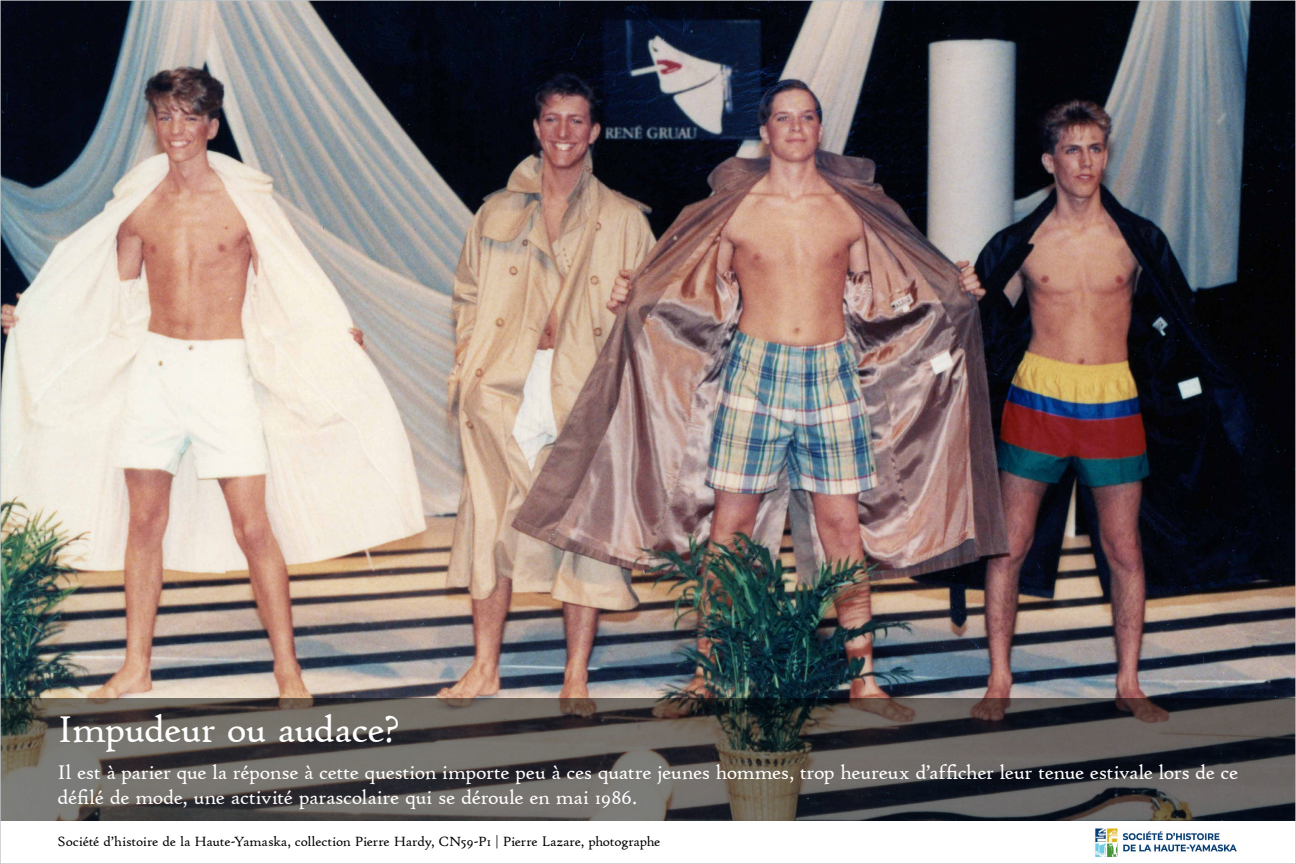
<style>
.page{position:relative;width:1296px;height:864px;background:#fff}
.page>*{position:absolute;margin:0;border:0;box-sizing:border-box;transform-origin:0 0}
.t1{font:40px "High Tower Text";letter-spacing:-.025em;color:#fff}
.t2{font:21.2px/25.4px "High Tower Text";letter-spacing:-.02em;color:#fff}
.t3{font:14.4px "High Tower Text";letter-spacing:-.015em;color:#000}
</style>
<div class="page">
<img style="left:2px;top:2px;width:1292px;height:696px">
<svg style="left:2px;top:698px;width:1292px;height:123px;background:#53504e"></svg>
<img style="left:1095px;top:828px;width:142px;height:29px">
<p class="t1" style="left:58px;top:706px;width:343px">Impudeur ou audace?</p>
<p class="t2" style="left:58px;top:759px;width:1182px">Il est à parier que la réponse à cette question importe peu à ces quatre jeunes hommes, trop heureux ’dafficher leur tenue estivale lors de ce défilé de mode, une activité parascolaire qui se déroule en mai 1986.</p>
<p class="t3" style="left:58px;top:833px;width:604px">Société ’d histoire de la Haute-Yamaska, collection Pierre Hardy, CN59- 1P | Pierre Lazare, photographe</p>
</div>
